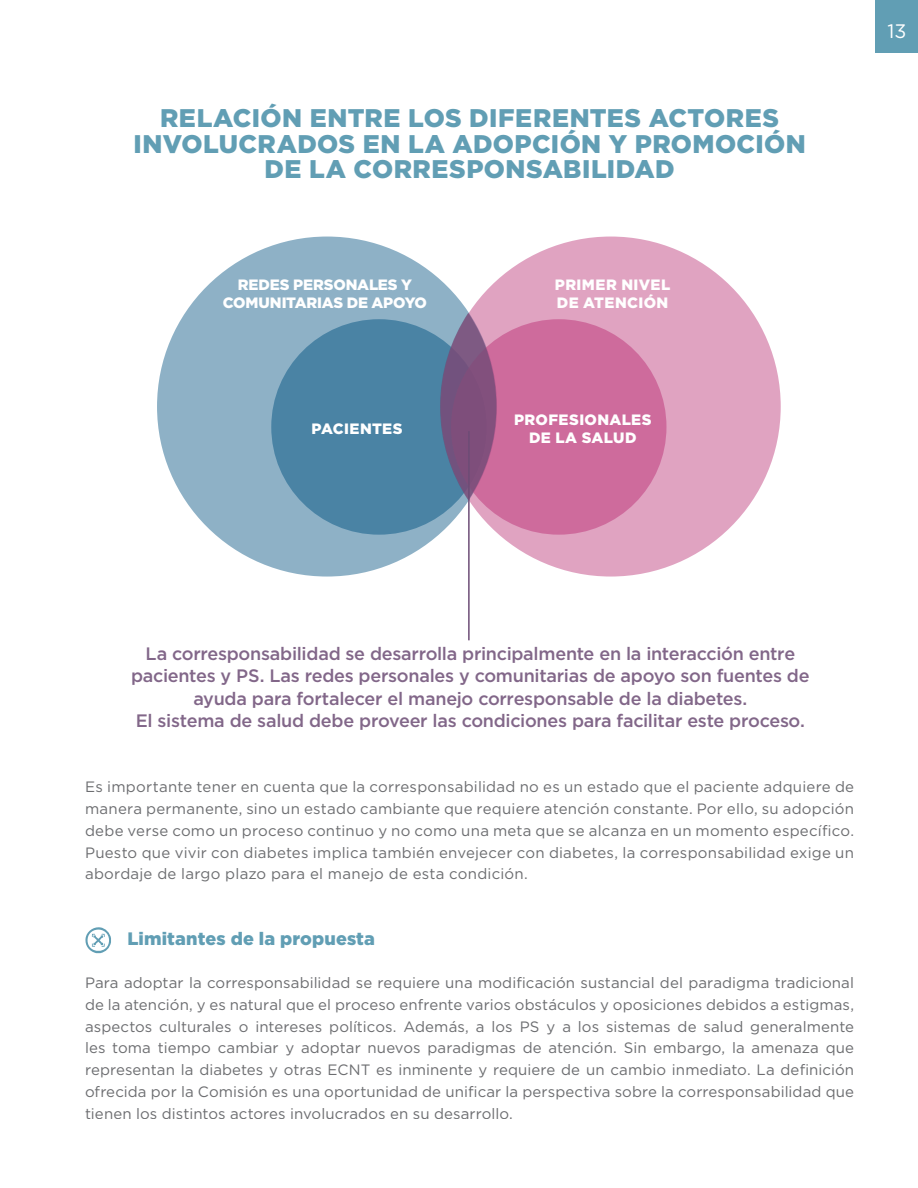
<style>
.page{position:relative;width:918px;height:1188px;background:#fff}
.page>*{position:absolute;margin:0;border:0;box-sizing:border-box;transform-origin:0 0}
.t1{font:900 25.5px/25.5px "Gotham";letter-spacing:.015em;color:#619eb4;text-align:center}
.t2{font:19.5px "Gotham";color:#fff}
.t3{font:500 18px/22.5px "Gotham";letter-spacing:-.015em;color:#826789;text-align:center}
.t4{font:900 18px "Gotham";letter-spacing:.005em;color:#619eb4}
.t5{font:15px/21.8px "Gotham";letter-spacing:.01em;color:#6c6d70;text-align:justify}
.t6{font:900 15px/18px "Gotham";letter-spacing:.015em;color:#fff}
.t7{font:900 15px/18px "Gotham";letter-spacing:-.01em;color:#fff;text-align:center}
</style>
<div class="page">
<div style="left:157px;top:237px;width:340px;height:340px;background:#8eb1c6;border-radius:50%"></div>
<div style="left:271px;top:319px;width:216px;height:216px;background:#4a83a4;border-radius:50%"></div>
<div style="left:441px;top:237px;width:340px;height:340px;background:#e0a3c1;border-radius:50%"></div>
<div style="left:451px;top:319px;width:215px;height:216px;background:#ce6b9c;border-radius:50%"></div>
<svg style="left:440px;top:313px;width:56px;height:187px;background:#7d5883"></svg>
<hr style="left:468px;top:431px;width:2px;height:209px;background:#6d4d76">
<svg style="left:85px;top:927px;width:26px;height:27px"></svg>
<div style="left:875px;top:0;width:43px;height:53px;background:#619eb4"></div>
<h1 class="t1" style="left:133px;top:105px;width:674px">RELACIÓN ENTRE LOS DIFERENTES ACTORES<br>INVOLUCRADOS EN LA ADOPCIÓN Y PROMOCIÓN<br>DE LA CORRESPONSABILIDAD</h1>
<p class="t7" style="left:223px;top:276px;width:206px">REDES PERSONALES Y<br>COMUNITARIAS DE APOYO</p>
<p class="t6" style="left:555px;top:276px;width:117px">PRIMER NIVEL<br>DE ATENCIÓN</p>
<p class="t6" style="left:312px;top:420px;width:93px">PACIENTES</p>
<p class="t6" style="left:514px;top:411px;width:139px;text-align:center">PROFESIONALES<br>DE LA SALUD</p>
<h2 class="t2" style="left:888px;top:18px;width:20px">13</h2>
<p class="t3" style="left:131px;top:642px;width:680px">La corresponsabilidad se desarrolla principalmente en la interacción entre pacientes y PS. Las redes personales y comunitarias de apoyo son fuentes de ayuda para fortalecer el manejo corresponsable de la diabetes.<br>El sistema de salud debe proveer las condiciones para facilitar este proceso.</p>
<p class="t5" style="left:85px;top:776px;width:771px">Es importante tener en cuenta que la corresponsabilidad no es un estado que el paciente adquiere de manera permanente, sino un estado cambiante que requiere atención constante. Por ello, su adopción debe verse como un proceso continuo y no como una meta que se alcanza en un momento específico.<br>Puesto que vivir con diabetes implica también envejecer con diabetes, la corresponsabilidad exige un abordaje de largo plazo para el manejo de esta condición.</p>
<p class="t4" style="left:128px;top:926px;width:249px">Limitantes de la propuesta</p>
<p class="t5" style="left:85px;top:972px;width:771px">Para adoptar la corresponsabilidad se requiere una modificación sustancial del paradigma tradicional de la atención, y es natural que el proceso enfrente varios obstáculos y oposiciones debidos a estigmas, aspectos culturales o intereses políticos. Además, a los PS y a los sistemas de salud generalmente les toma tiempo cambiar y adoptar nuevos paradigmas de atención. Sin embargo, la amenaza que representan la diabetes y otras ECNT es inminente y requiere de un cambio inmediato. La definición ofrecida por la Comisión es una oportunidad de unificar la perspectiva sobre la corresponsabilidad que tienen los distintos actores involucrados en su desarrollo.</p>
</div>
